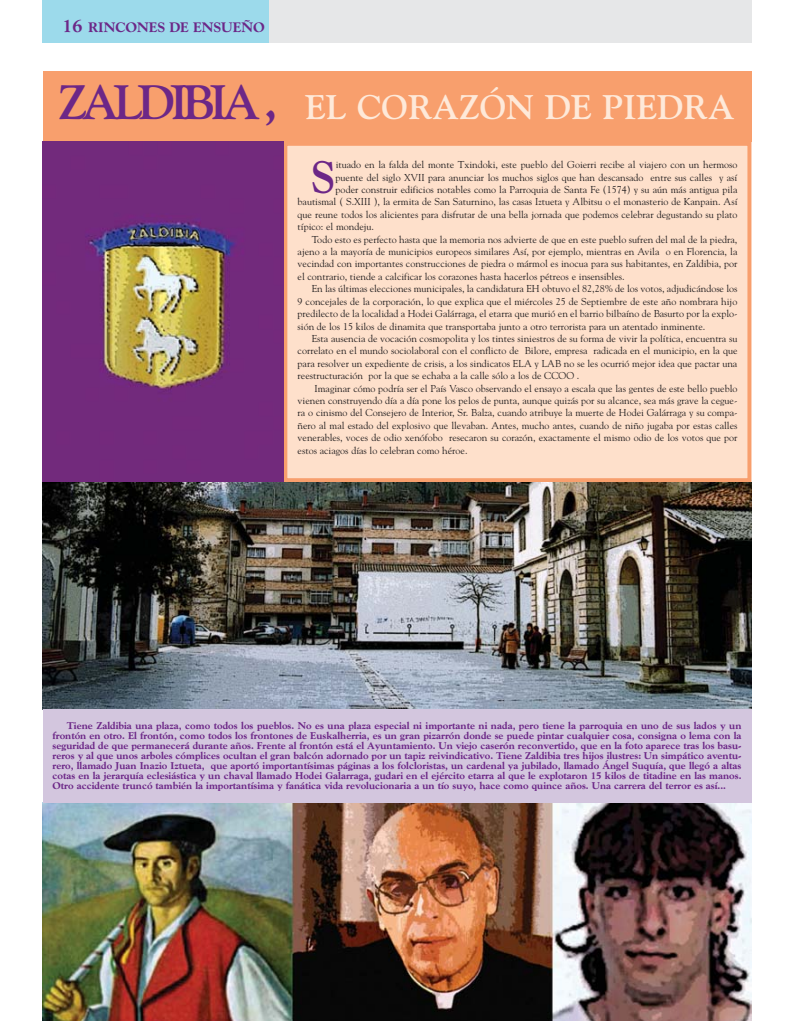
<style>
.page{position:relative;width:794px;height:1021px;background:#fff}
.page>*{position:absolute;margin:0;border:0;box-sizing:border-box;transform-origin:0 0}
.t1{font:700 45.2px "Goudy";color:#6c2787}
.t2{font:700 34px "Goudy";color:#fee9d9}
.t3{font:800 14px "Goudy";color:#6c2787}
.t4{font:10px "Goudy";color:#231f20}
.t5{font:800 10px/10px "Goudy";color:#6c2787;text-align:justify}
.s1{font-size:18px}
.s2{font-size:48px;color:#6c2787}
</style>
<div class="page">
<div style="left:43px;top:0;width:708px;height:43px;background:#e6e7e8"></div>
<div style="left:43px;top:0;width:226px;height:43px;background:#9cdaeb"></div>
<div style="left:287px;top:146px;width:460px;height:332px;background:#fee0cb"></div>
<div style="left:283px;top:142px;width:468px;height:340px;border:4px solid #f89f6d"></div>
<div style="left:43px;top:71px;width:708px;height:71px;background:#f89f6d"></div>
<img style="left:43px;top:142px;width:240px;height:340px">
<img style="left:43px;top:482px;width:708px;height:227px">
<img style="left:43px;top:802px;width:708px;height:218px">
<div style="left:43px;top:709px;width:708px;height:93px;background:#d3c6de"></div>
<h3 class="t3" style="left:63px;top:21px;width:204px"><span class="s1">16</span> RINCONES DE ENSUEÑO</h3>
<h2 class="t2" style="left:58px;top:93px;width:678px"><span class="s2">ZALDIBIA ,</span> EL CORAZÓN DE PIEDRA</h2>
<h1 class="t1" style="left:311px;top:159px;width:27px">S</h1>
<p class="t4" style="left:336px;top:161px;width:403px">ituado en la falda del monte Txindoki, este pueblo del Goierri recibe al viajero con un hermoso</p>
<p class="t4" style="left:335px;top:173px;width:403px">puente del siglo XVII para anunciar los muchos siglos que han descansado entre sus calles y así</p>
<p class="t4" style="left:335px;top:185px;width:403px">poder construir edificios notables como la Parroquia de Santa Fe (1574) y su aún más antigua pila</p>
<p class="t4" style="left:297px;top:198px;width:441px">bautismal ( S.XIII ), la ermita de San Saturnino, las casas Iztueta y Albitsu o el monasterio de Kanpain. Así</p>
<p class="t4" style="left:297px;top:210px;width:441px">que reune todos los alicientes para disfrutar de una bella jornada que podemos celebrar degustando su plato</p>
<p class="t4" style="left:297px;top:223px;width:78px">típico: el mondeju.</p>
<p class="t4" style="left:312px;top:235px;width:427px">Todo esto es perfecto hasta que la memoria nos advierte de que en este pueblo sufren del mal de la piedra,</p>
<p class="t4" style="left:297px;top:247px;width:441px">ajeno a la mayoría de municipios europeos similares Así, por ejemplo, mientras en Avila o en Florencia, la</p>
<p class="t4" style="left:297px;top:260px;width:441px">vecindad con importantes construcciones de piedra o mármol es inocua para sus habitantes, en Zaldibia, por</p>
<p class="t4" style="left:297px;top:272px;width:328px">el contrario, tiende a calcificar los corazones hasta hacerlos pétreos e insensibles.</p>
<p class="t4" style="left:312px;top:285px;width:427px">En las últimas elecciones municipales, la candidatura EH obtuvo el 82,28% de los votos, adjudicándose los</p>
<p class="t4" style="left:297px;top:297px;width:441px">9 concejales de la corporación, lo que explica que el miércoles 25 de Septiembre de este año nombrara hijo</p>
<p class="t4" style="left:297px;top:309px;width:441px">predilecto de la localidad a Hodei Galárraga, el etarra que murió en el barrio bilbaíno de Basurto por la explo-</p>
<p class="t4" style="left:297px;top:322px;width:409px">sión de los 15 kilos de dinamita que transportaba junto a otro terrorista para un atentado inminente.</p>
<p class="t4" style="left:312px;top:334px;width:427px">Esta ausencia de vocación cosmopolita y los tintes siniestros de su forma de vivir la política, encuentra su</p>
<p class="t4" style="left:297px;top:347px;width:441px">correlato en el mundo sociolaboral con el conflicto de Bilore, empresa radicada en el municipio, en la que</p>
<p class="t4" style="left:297px;top:359px;width:441px">para resolver un expediente de crisis, a los sindicatos ELA y LAB no se les ocurrió mejor idea que pactar una</p>
<p class="t4" style="left:297px;top:371px;width:283px">reestructuración por la que se echaba a la calle sólo a los de CCOO .</p>
<p class="t4" style="left:314px;top:384px;width:424px">Imaginar cómo podría ser el País Vasco observando el ensayo a escala que las gentes de este bello pueblo</p>
<p class="t4" style="left:297px;top:396px;width:441px">vienen construyendo día a día pone los pelos de punta, aunque quizás por su alcance, sea más grave la cegue-</p>
<p class="t4" style="left:297px;top:409px;width:441px">ra o cinismo del Consejero de Interior, Sr. Balza, cuando atribuye la muerte de Hodei Galárraga y su compa-</p>
<p class="t4" style="left:297px;top:421px;width:441px">ñero al mal estado del explosivo que llevaban. Antes, mucho antes, cuando de niño jugaba por estas calles</p>
<p class="t4" style="left:297px;top:433px;width:441px">venerables, voces de odio xenófobo resecaron su corazón, exactamente el mismo odio de los votos que por</p>
<p class="t4" style="left:297px;top:446px;width:171px">estos aciagos días lo celebran como héroe.</p>
<p class="t5" style="left:53px;top:720px;width:690px;text-indent:14px">Tiene Zaldibia una plaza, como todos los pueblos. No es una plaza especial ni importante ni nada, pero tiene la parroquia en uno de sus lados y un frontón en otro. El frontón, como todos los frontones de Euskalherria, es un gran pizarrón donde se puede pintar cualquier cosa, consigna o lema con la seguridad de que permanecerá durante años. Frente al frontón está el Ayuntamiento. Un viejo caserón reconvertido, que en la foto aparece tras los basu&shy;reros y al que unos arboles cómplices ocultan el gran balcón adornado por un tapiz reivindicativo. Tiene Zaldibia tres hijos ilustres: Un simpático aventu&shy;rero, llamado Juan Inazio Iztueta, que aportó importantísimas páginas a los folcloristas, un cardenal ya jubilado, llamado Ángel Suquía, que llegó a altas cotas en la jerarquía eclesiástica y un chaval llamado Hodei Galarraga, gudari en el ejército etarra al que le explotaron 15 kilos de titadine en las manos.<br>Otro accidente truncó también la importantísima y fanática vida revolucionaria a un tío suyo, hace como quince años. Una carrera del terror es así...</p>
</div>
